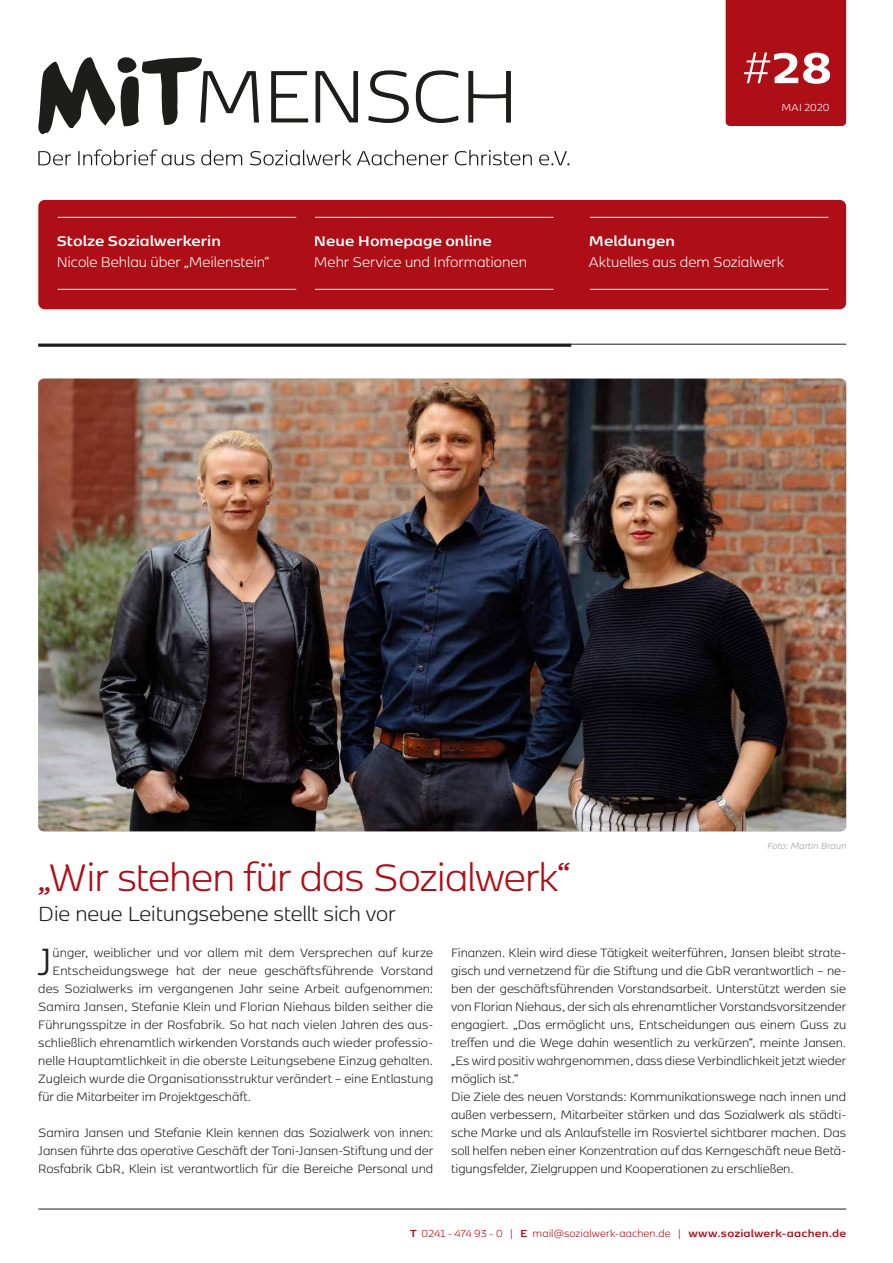
<style>
.page{position:relative;width:893px;height:1263px;background:#fff}
.page>*{position:absolute;margin:0;border:0;box-sizing:border-box;transform-origin:0 0}
.t1{font:800 51px "Kobenhavn Sans";color:#fff}
.t2{font:300 45px "Kobenhavn Sans";letter-spacing:-.025em;color:#ae0e16}
.t3{font:300 44.7px "Kobenhavn Sans";color:#1d1d1b}
.t4{font:300 24px "Kobenhavn Sans";letter-spacing:-.01em;color:#1d1d1b}
.t5{font:300 16.5px "Kobenhavn Sans";letter-spacing:-.005em;color:#fff}
.t6{font:700 16.5px "Kobenhavn Sans";color:#fff}
.t7{font:300 14.25px/18px "Kobenhavn Sans";letter-spacing:-.005em;color:#1d1d1b;text-align:justify}
.t8{font:300 12px "Kobenhavn Sans";letter-spacing:.01em;color:#ae0e16}
.t9{font:300 12px "Kobenhavn Sans";letter-spacing:.01em;color:#fff}
.t10{font:italic 300 10.5px "Kobenhavn Sans";letter-spacing:.005em;color:#9d9d9c}
.s1{font-weight:300}
.s2{font-weight:700}
</style>
<div class="page">
<div style="left:38px;top:200px;width:808px;height:109px;background:#ae0e16;border-radius:6px"></div>
<div style="left:726px;top:0;width:120px;height:126px;background:#ae0e16"></div>
<hr style="left:58px;top:217px;width:238px;height:1px;background:#fff">
<hr style="left:58px;top:289px;width:238px;height:1px;background:#fff">
<hr style="left:315px;top:217px;width:238px;height:1px;background:#fff">
<hr style="left:590px;top:217px;width:238px;height:1px;background:#fff">
<hr style="left:315px;top:289px;width:238px;height:1px;background:#fff">
<hr style="left:590px;top:289px;width:238px;height:1px;background:#fff">
<svg style="left:38px;top:149px;width:531px;height:16px"></svg>
<svg style="left:38px;top:57px;width:221px;height:78px"></svg>
<svg style="left:271px;top:71px;width:37px;height:51px"></svg>
<svg style="left:316px;top:71px;width:42px;height:52px"></svg>
<svg style="left:368px;top:70px;width:41px;height:53px"></svg>
<svg style="left:416px;top:70px;width:42px;height:53px"></svg>
<svg style="left:468px;top:71px;width:43px;height:52px"></svg>
<img style="left:38px;top:379px;width:808px;height:452px">
<hr style="left:38px;top:344px;width:533px;height:3px;background:#1d1d1b">
<hr style="left:38px;top:1209px;width:808px;height:1px;background:#1d1d1b">
<hr style="left:38px;top:344px;width:808px;height:1px;background:#1d1d1b">
<p class="t6" style="left:57px;top:229px;width:166px">Stolze Sozialwerkerin</p>
<p class="t5" style="left:57px;top:251px;width:214px">Nicole Behlau über „Meilenstein“</p>
<p class="t6" style="left:314px;top:229px;width:179px">Neue Homepage online</p>
<p class="t5" style="left:314px;top:251px;width:215px">Mehr Service und Informationen</p>
<h1 class="t1" style="left:743px;top:30px;width:91px"><span class="s1">#</span>28</h1>
<p class="t9" style="left:781px;top:99px;width:50px">MAI 2020</p>
<p class="t6" style="left:589px;top:229px;width:88px">Meldungen</p>
<p class="t5" style="left:589px;top:251px;width:197px">Aktuelles aus dem Sozialwerk</p>
<h2 class="t2" style="left:38px;top:848px;width:534px">„Wir stehen für das Sozialwerk“</h2>
<h3 class="t4" style="left:38px;top:898px;width:359px">Die neue Leitungsebene stellt sich vor</h3>
<p class="t10" style="left:767px;top:839px;width:81px">Foto: Martin Braun</p>
<h3 class="t3" style="left:37px;top:932px;width:17px">J</h3>
<p class="t7" style="left:53px;top:943px;width:382px">ünger, weiblicher und vor allem mit dem Versprechen auf kurze</p>
<p class="t7" style="left:53px;top:961px;width:382px">Entscheidungswege hat der neue geschäftsführende Vorstand</p>
<p class="t7" style="left:38px;top:979px;width:396px">des Sozialwerks im vergangenen Jahr seine Arbeit aufgenommen:</p>
<p class="t7" style="left:38px;top:997px;width:396px">Samira Jansen, Stefanie Klein und Florian Niehaus bilden seither die</p>
<p class="t7" style="left:38px;top:1015px;width:396px">Führungsspitze in der Rosfabrik. So hat nach vielen Jahren des aus-</p>
<p class="t7" style="left:38px;top:1033px;width:396px">schließlich ehrenamtlich wirkenden Vorstands auch wieder professio-</p>
<p class="t7" style="left:38px;top:1051px;width:396px">nelle Hauptamtlichkeit in die oberste Leitungsebene Einzug gehalten.</p>
<p class="t7" style="left:38px;top:1069px;width:396px">Zugleich wurde die Organisationsstruktur verändert – eine Entlastung</p>
<p class="t7" style="left:38px;top:1087px;width:214px">für die Mitarbeiter im Projektgeschäft.</p>
<p class="t7" style="left:38px;top:1123px;width:396px">Samira Jansen und Stefanie Klein kennen das Sozialwerk von innen:<br>Jansen führte das operative Geschäft der Toni-Jansen-Stiftung und der Rosfabrik GbR, Klein ist verantwortlich für die Bereiche Personal und</p>
<p class="t7" style="left:451px;top:943px;width:396px;text-align:left">Finanzen. Klein wird diese Tätigkeit weiterführen, Jansen bleibt strate&shy;gisch und vernetzend für die Stiftung und die GbR verantwortlich – ne&shy;ben der geschäftsführenden Vorstandsarbeit. Unterstützt werden sie von Florian Niehaus, der sich als ehrenamtlicher Vorstandsvorsitzender engagiert. „Das ermöglicht uns, Entscheidungen aus einem Guss zu treffen und die Wege dahin wesentlich zu verkürzen“, meinte Jansen. „Es wird positiv wahrgenommen, dass diese Verbindlichkeit jetzt wieder möglich ist.“<br>Die Ziele des neuen Vorstands: Kommunikationswege nach innen und außen verbessern, Mitarbeiter stärken und das Sozialwerk als städti&shy;sche Marke und als Anlaufstelle im Rosviertel sichtbarer machen. Das soll helfen neben einer Konzentration auf das Kerngeschäft neue Betä&shy;tigungsfelder, Zielgruppen und Kooperationen zu erschließen.</p>
<p class="t8" style="left:410px;top:1225px;width:438px"><span class="s2">T</span> 0241 - 474 93 - 0 | <span class="s2">E</span> mail@sozialwerk-aachen.de | <span class="s2">www.sozialwerk-aachen.de</span></p>
</div>
